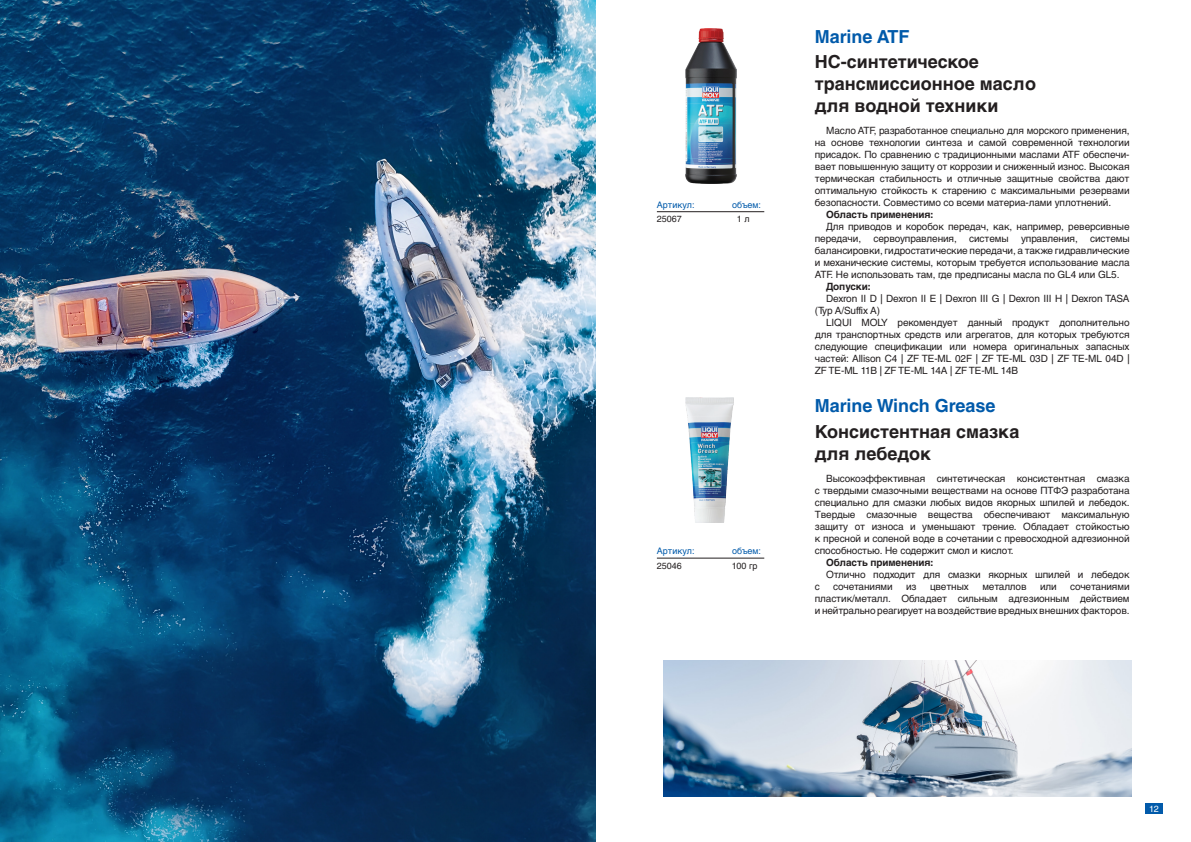
<style>
.page{position:relative;width:1191px;height:842px;background:#fff}
.page>*{position:absolute;margin:0;border:0;box-sizing:border-box;transform-origin:0 0}
.t1{font:700 18px/21.6px "Helvetica C";color:#231f20}
.t2{font:700 18px "Helvetica C";color:#015aaa}
.t3{font:10px/12px "Helvetica C";letter-spacing:-.01em;color:#231f20;text-align:justify}
.t4{font:700 10px "Helvetica C";letter-spacing:-.01em;color:#231f20}
.t5{font:9px "Helvetica C";color:#015aaa}
.t6{font:9px "Helvetica C";color:#231f20}
.t7{font:9px "Helvetica C";color:#fff}
</style>
<div class="page">
<hr style="left:657px;top:558px;width:107px;height:1px;background:#231f20">
<div style="left:1145px;top:803px;width:17px;height:11px;background:#015aaa"></div>
<hr style="left:657px;top:211px;width:107px;height:1px;background:#231f20">
<img style="left:685px;top:28px;width:51px;height:155px">
<img style="left:685px;top:398px;width:48px;height:124px">
<img style="left:664px;top:660px;width:467px;height:136px">
<img style="left:0;top:0;width:595px;height:842px">
<p class="t5" style="left:657px;top:199px;width:39px">Артикул:</p>
<p class="t5" style="left:732px;top:199px;width:31px">объем:</p>
<p class="t6" style="left:657px;top:214px;width:27px">25067</p>
<p class="t6" style="left:737px;top:214px;width:14px">1 л</p>
<p class="t5" style="left:657px;top:546px;width:39px">Артикул:</p>
<p class="t5" style="left:732px;top:546px;width:31px">объем:</p>
<p class="t6" style="left:657px;top:560px;width:27px">25046</p>
<p class="t6" style="left:732px;top:560px;width:27px">100 гр</p>
<p class="t2" style="left:815px;top:26px;width:96px">Marine ATF</p>
<p class="t1" style="left:815px;top:51px;width:223px">НС-синтетическое трансмиссионное масло для водной техники</p>
<p class="t3" style="left:815px;top:124px;width:316px;text-indent:11px">Масло ATF, разработанное специально для морского применения, на основе технологии синтеза и самой современной технологии присадок. По сравнению с традиционными маслами ATF обеспечи&shy;вает повышенную защиту от коррозии и сниженный износ. Высокая термическая стабильность и отличные защитные свойства дают оптимальную стойкость к старению с максимальными резервами безопасности. Совместимо со всеми материа-лами уплотнений.</p>
<p class="t4" style="left:826px;top:209px;width:109px">Область применения:</p>
<p class="t3" style="left:815px;top:220px;width:316px;text-indent:11px">Для приводов и коробок передач, как, например, реверсивные передачи, сервоуправления, системы управления, системы балансировки, гидростатические передачи, а также гидравлические и механические системы, которым требуется использование масла ATF. Не использовать там, где предписаны масла по GL4 или GL5.</p>
<p class="t4" style="left:826px;top:281px;width:46px">Допуски:</p>
<p class="t3" style="left:815px;top:292px;width:316px;text-indent:11px">Dexron II D | Dexron II E | Dexron III G | Dexron III H | Dexron TASA (Typ A/Suffix A)</p>
<p class="t3" style="left:815px;top:316px;width:316px;text-indent:11px">LIQUI MOLY рекомендует данный продукт дополнительно для транспортных средств или агрегатов, для которых требуются следующие спецификации или номера оригинальных запасных частей: Allison C4 | ZF TE-ML 02F | ZF TE-ML 03D | ZF TE-ML 04D | ZF TE-ML 11B | ZF TE-ML 14A | ZF TE-ML 14B</p>
<p class="t2" style="left:815px;top:395px;width:182px">Marine Winch Grease</p>
<p class="t1" style="left:815px;top:421px;width:206px">Консистентная смазка для лебедок</p>
<p class="t3" style="left:815px;top:472px;width:316px;text-align:left;text-indent:11px">Высокоэффективная синтетическая консистентная смазка с твердыми смазочными веществами на основе ПТФЭ разработана специально для смазки любых видов якорных шпилей и лебедок.<br>Твердые смазочные вещества обеспечивают максимальную защиту от износа и уменьшают трение. Обладает стойкостью к пресной и соленой воде в сочетании с превосходной адгезионной способностью. Не содержит смол и кислот.</p>
<p class="t4" style="left:826px;top:557px;width:109px">Область применения:</p>
<p class="t3" style="left:826px;top:568px;width:305px">Отлично подходит для смазки якорных шпилей и лебедок</p>
<p class="t3" style="left:815px;top:580px;width:6px">с</p>
<p class="t3" style="left:833px;top:580px;width:61px">сочетаниями</p>
<p class="t3" style="left:906px;top:580px;width:12px">из</p>
<p class="t3" style="left:930px;top:580px;width:40px">цветных</p>
<p class="t3" style="left:982px;top:580px;width:46px">металлов</p>
<p class="t3" style="left:1040px;top:580px;width:18px">или</p>
<p class="t3" style="left:815px;top:580px;width:316px;text-indent:255px">сочетаниями пластик/металл. Обладает сильным адгезионным действием и нейтрально реагирует на воздействие вредных внешних факторов.</p>
<p class="t7" style="left:1149px;top:803px;width:11px">12</p>
</div>
